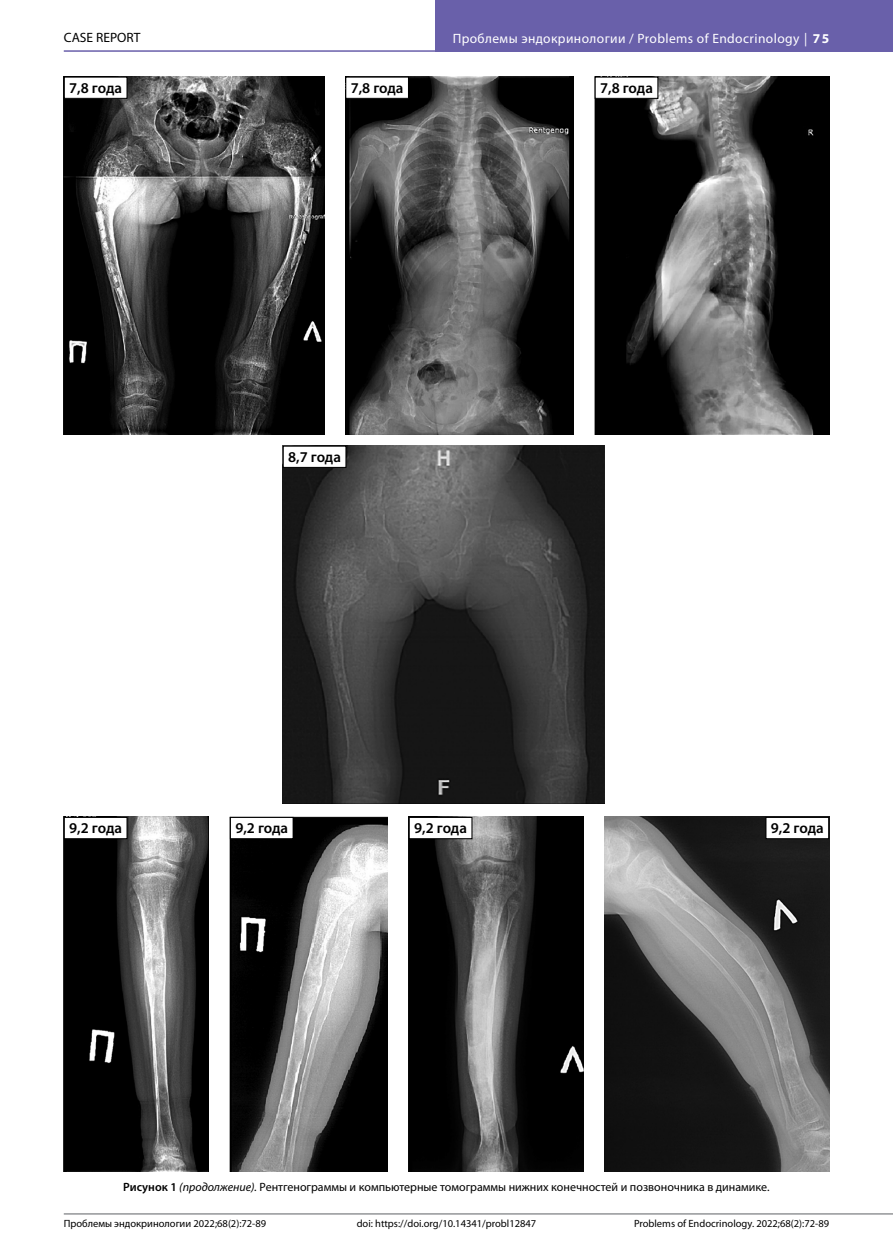
<style>
.page{position:relative;width:893px;height:1255px;background:#fff}
.page>*{position:absolute;margin:0;border:0;box-sizing:border-box;transform-origin:0 0}
.t1{font:600 15px "Myriad Pro";letter-spacing:-.01em;color:#000}
.t2{font:13.5px "Myriad Pro";letter-spacing:.03em;color:#fff}
.t3{font:13.5px "Myriad Pro";color:#000}
.t4{font:12px "Myriad Pro";color:#000}
.t5{font:10.5px "Myriad Pro";color:#000}
.s1{font-weight:700}
.s2{font-weight:600}
.s3{font-style:italic}
</style>
<div class="page">
<hr style="left:64px;top:50px;width:829px;height:2px;background:#6960aa">
<hr style="left:64px;top:1213px;width:829px;height:1px;background:#939598">
<div style="left:436px;top:0;width:457px;height:51px;background:#6960aa"></div>
<img style="left:283px;top:445px;width:321px;height:358px">
<img style="left:64px;top:816px;width:145px;height:355px">
<div style="left:283px;top:446px;width:63px;height:21px;background:#fff"></div>
<div style="left:283px;top:445px;width:63px;height:23px;border:1px solid #000"></div>
<img style="left:230px;top:816px;width:158px;height:355px">
<img style="left:409px;top:816px;width:174px;height:355px">
<img style="left:604px;top:816px;width:225px;height:355px">
<img style="left:64px;top:77px;width:261px;height:357px">
<img style="left:345px;top:77px;width:229px;height:357px">
<img style="left:595px;top:77px;width:234px;height:357px">
<div style="left:64px;top:77px;width:63px;height:21px;background:#fff"></div>
<div style="left:64px;top:77px;width:64px;height:22px;border:1px solid #000"></div>
<div style="left:346px;top:77px;width:62px;height:21px;background:#fff"></div>
<div style="left:345px;top:77px;width:64px;height:22px;border:1px solid #000"></div>
<div style="left:595px;top:77px;width:63px;height:21px;background:#fff"></div>
<div style="left:595px;top:77px;width:63px;height:22px;border:1px solid #000"></div>
<div style="left:64px;top:817px;width:63px;height:21px;background:#fff"></div>
<div style="left:64px;top:816px;width:64px;height:23px;border:1px solid #000"></div>
<div style="left:230px;top:817px;width:63px;height:21px;background:#fff"></div>
<div style="left:230px;top:816px;width:64px;height:23px;border:1px solid #000"></div>
<div style="left:409px;top:817px;width:63px;height:21px;background:#fff"></div>
<div style="left:409px;top:816px;width:63px;height:23px;border:1px solid #000"></div>
<div style="left:766px;top:817px;width:63px;height:21px;background:#fff"></div>
<div style="left:765px;top:816px;width:64px;height:23px;border:1px solid #000"></div>
<p class="t3" style="left:64px;top:29px;width:78px">CASE REPORT</p>
<p class="t2" style="left:453px;top:30px;width:378px">Проблемы эндокринологии / Problems of Endocrinology | <span class="s1">75</span></p>
<h1 class="t1" style="left:69px;top:79px;width:54px">7,8 года</h1>
<h1 class="t1" style="left:351px;top:79px;width:54px">7,8 года</h1>
<h1 class="t1" style="left:600px;top:79px;width:54px">7,8 года</h1>
<h1 class="t1" style="left:288px;top:447px;width:54px">8,7 года</h1>
<h1 class="t1" style="left:69px;top:818px;width:54px">9,2 года</h1>
<h1 class="t1" style="left:235px;top:818px;width:54px">9,2 года</h1>
<h1 class="t1" style="left:414px;top:818px;width:54px">9,2 года</h1>
<h1 class="t1" style="left:771px;top:818px;width:54px">9,2 года</h1>
<p class="t4" style="left:123px;top:1179px;width:648px"><span class="s2">Рисунок 1</span> <span class="s3">(продолжение).</span> Рентгенограммы и компьютерные томограммы нижних конечностей и позвоночника в динамике.</p>
<p class="t5" style="left:64px;top:1216px;width:204px">Проблемы эндокринологии 2022;68(2):72-89</p>
<p class="t5" style="left:357px;top:1216px;width:181px">doi: https://doi.org/10.14341/probl12847</p>
<p class="t5" style="left:634px;top:1216px;width:197px">Problems of Endocrinology. 2022;68(2):72-89</p>
</div>
